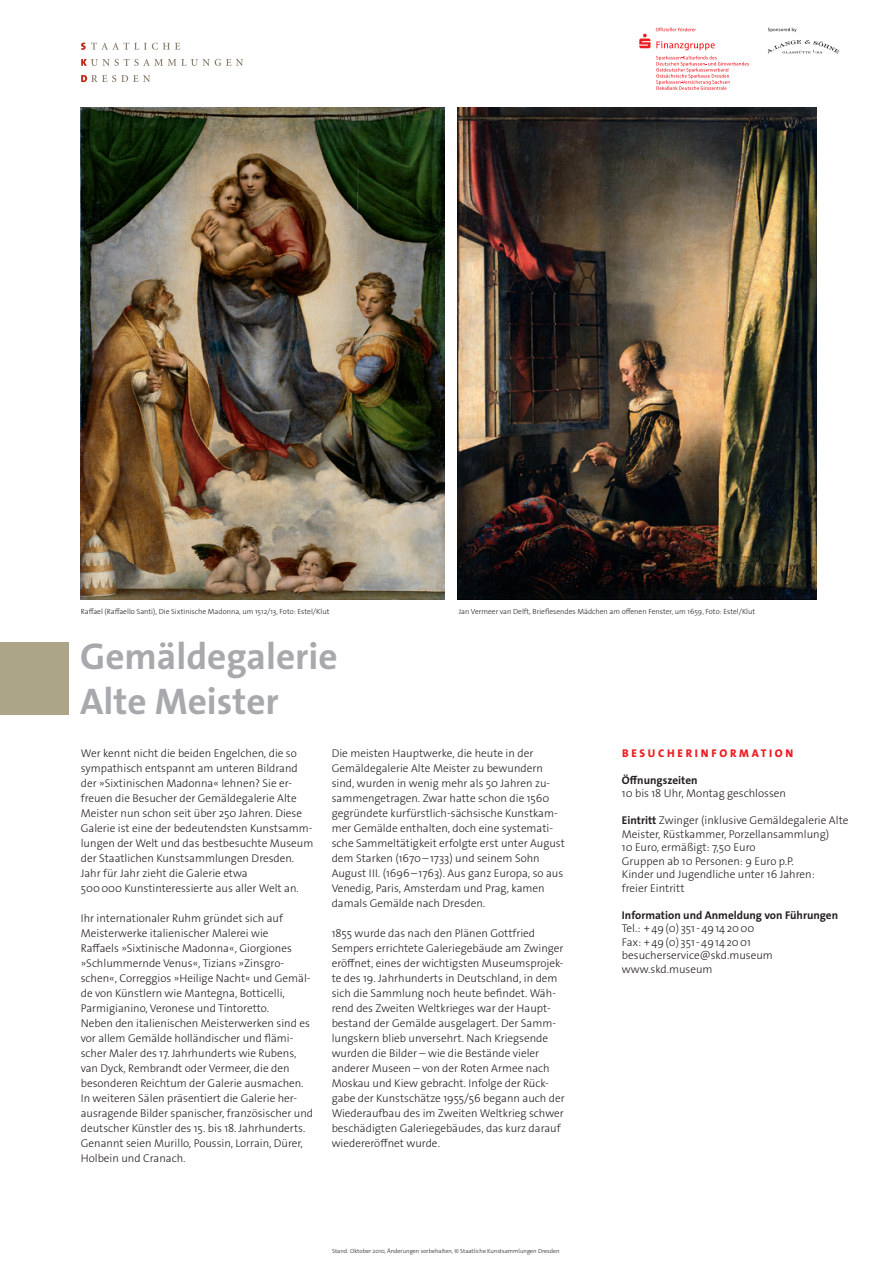
<style>
.page{position:relative;width:893px;height:1263px;background:#fff}
.page>*{position:absolute;margin:0;border:0;box-sizing:border-box;transform-origin:0 0}
.t1{font:700 37.35px/44.8px "The Sans Os F";color:#a8a9ad}
.t2{font:300 11.25px/15px "The Sans Os F";color:#231f20}
.t3{font:700 11.25px "The Sans Os F";color:#231f20}
.t4{font:800 11.25px "The Sans Os F";letter-spacing:.24em;color:#ee1d23}
.t5{font:300 7.5px "The Sans Os F";color:#231f20}
.t6{font:300 6px "The Sans Os F";color:#231f20}
.s1{font-weight:700}
</style>
<div class="page">
<div style="left:0;top:643px;width:68px;height:72px;background:#ada588"></div>
<svg style="left:81px;top:75px;width:69px;height:7px"></svg>
<svg style="left:81px;top:59px;width:162px;height:7px"></svg>
<svg style="left:81px;top:43px;width:99px;height:7px"></svg>
<svg style="left:768px;top:40px;width:71px;height:14px"></svg>
<svg style="left:768px;top:28px;width:28px;height:4px"></svg>
<svg style="left:656px;top:28px;width:40px;height:3px"></svg>
<svg style="left:639px;top:34px;width:11px;height:14px"></svg>
<svg style="left:656px;top:41px;width:59px;height:9px"></svg>
<svg style="left:656px;top:56px;width:93px;height:34px"></svg>
<img style="left:80px;top:108px;width:364px;height:492px">
<img style="left:458px;top:108px;width:358px;height:492px">
<p class="t5" style="left:81px;top:606px;width:250px">Raffael (Raffaello Santi), Die Sixtinische Madonna, um 1512/13, Foto: Estel/Klut</p>
<p class="t5" style="left:459px;top:606px;width:298px">Jan Vermeer van Delft, Brieflesendes Mädchen am offenen Fenster, um 1659, Foto: Estel/Klut</p>
<h1 class="t1" style="left:80px;top:634px;width:259px">Gemäldegalerie<br>Alte Meister</h1>
<p class="t2" style="left:81px;top:745px;width:234px">Wer kennt nicht die beiden Engelchen, die so sympathisch entspannt am unteren Bildrand der »Sixtinischen Madonna« lehnen? Sie er&shy;freuen die Besucher der Gemäldegalerie Alte Meister nun schon seit über 250 Jahren. Diese Galerie ist eine der bedeutendsten Kunstsamm&shy;lungen der Welt und das bestbesuchte Museum der Staatlichen Kunstsammlungen Dresden.<br>Jahr für Jahr zieht die Galerie etwa<br>500000 Kunstinteressierte aus aller Welt an.</p>
<p class="t2" style="left:81px;top:910px;width:234px">Ihr internationaler Ruhm gründet sich auf Meisterwerke italienischer Malerei wie<br>Raffaels »Sixtinische Madonna«, Giorgiones »Schlummernde Venus«, Tizians »Zinsgro&shy;schen«, Correggios »Heilige Nacht« und Gemäl&shy;de von Künstlern wie Mantegna, Botticelli, Parmigianino, Veronese und Tintoretto.<br>Neben den italienischen Meisterwerken sind es vor allem Gemälde holländischer und flämi&shy;scher Maler des 17. Jahrhunderts wie Rubens, van Dyck, Rembrandt oder Vermeer, die den besonderen Reichtum der Galerie ausmachen.<br>In weiteren Sälen präsentiert die Galerie her&shy;ausragende Bilder spanischer, französischer und deutscher Künstler des 15. bis 18. Jahrhunderts.<br>Genannt seien Murillo, Poussin, Lorrain, Dürer, Holbein und Cranach.</p>
<p class="t2" style="left:332px;top:745px;width:235px">Die meisten Hauptwerke, die heute in der Gemäldegalerie Alte Meister zu bewundern sind, wurden in wenig mehr als 50 Jahren zu&shy;sammengetragen. Zwar hatte schon die 1560 gegründete kurfürstlich-sächsische Kunstkam&shy;mer Gemälde enthalten, doch eine systemati&shy;sche Sammeltätigkeit erfolgte erst unter August dem Starken (1670–1733) und seinem Sohn August III. (1696–1763). Aus ganz Europa, so aus Venedig, Paris, Amsterdam und Prag, kamen damals Gemälde nach Dresden.</p>
<p class="t2" style="left:332px;top:925px;width:235px">1855 wurde das nach den Plänen Gottfried Sempers errichtete Galeriegebäude am Zwinger eröffnet, eines der wichtigsten Museumsprojek&shy;te des 19. Jahrhunderts in Deutschland, in dem sich die Sammlung noch heute befindet. Wäh&shy;rend des Zweiten Weltkrieges war der Haupt&shy;bestand der Gemälde ausgelagert. Der Samm&shy;lungskern blieb unversehrt. Nach Kriegsende wurden die Bilder – wie die Bestände vieler anderer Museen – von der Roten Armee nach Moskau und Kiew gebracht. Infolge der Rück&shy;gabe der Kunstschätze 1955/56 begann auch der Wiederaufbau des im Zweiten Weltkrieg schwer beschädigten Galeriegebäudes, das kurz darauf wiedereröffnet wurde.</p>
<p class="t6" style="left:332px;top:1247px;width:229px">Stand: Oktober 2010, Änderungen vorbehalten, © Staatliche Kunstsammlungen Dresden</p>
<p class="t4" style="left:622px;top:745px;width:173px">BESUCHERINFORMATION</p>
<p class="t3" style="left:622px;top:772px;width:77px">Öffnungszeiten</p>
<p class="t2" style="left:622px;top:786px;width:166px">10 bis 18 Uhr, Montag geschlossen</p>
<p class="t2" style="left:622px;top:814px;width:228px;line-height:13.5px"><span class="s1">Eintritt</span> Zwinger (inklusive Gemäldegalerie Alte Meister, Rüstkammer, Porzellansammlung)<br>10 Euro, ermäßigt: 7,50 Euro<br>Gruppen ab 10 Personen: 9 Euro p.P.<br>Kinder und Jugendliche unter 16 Jahren:<br>freier Eintritt</p>
<p class="t3" style="left:622px;top:907px;width:218px">Information und Anmeldung von Führungen</p>
<p class="t2" style="left:622px;top:922px;width:152px;line-height:13.5px">Tel.: +49(0) 351-49142000<br>Fax: +49(0) 351-49142001 besucherservice@skd.museum www.skd.museum</p>
</div>
